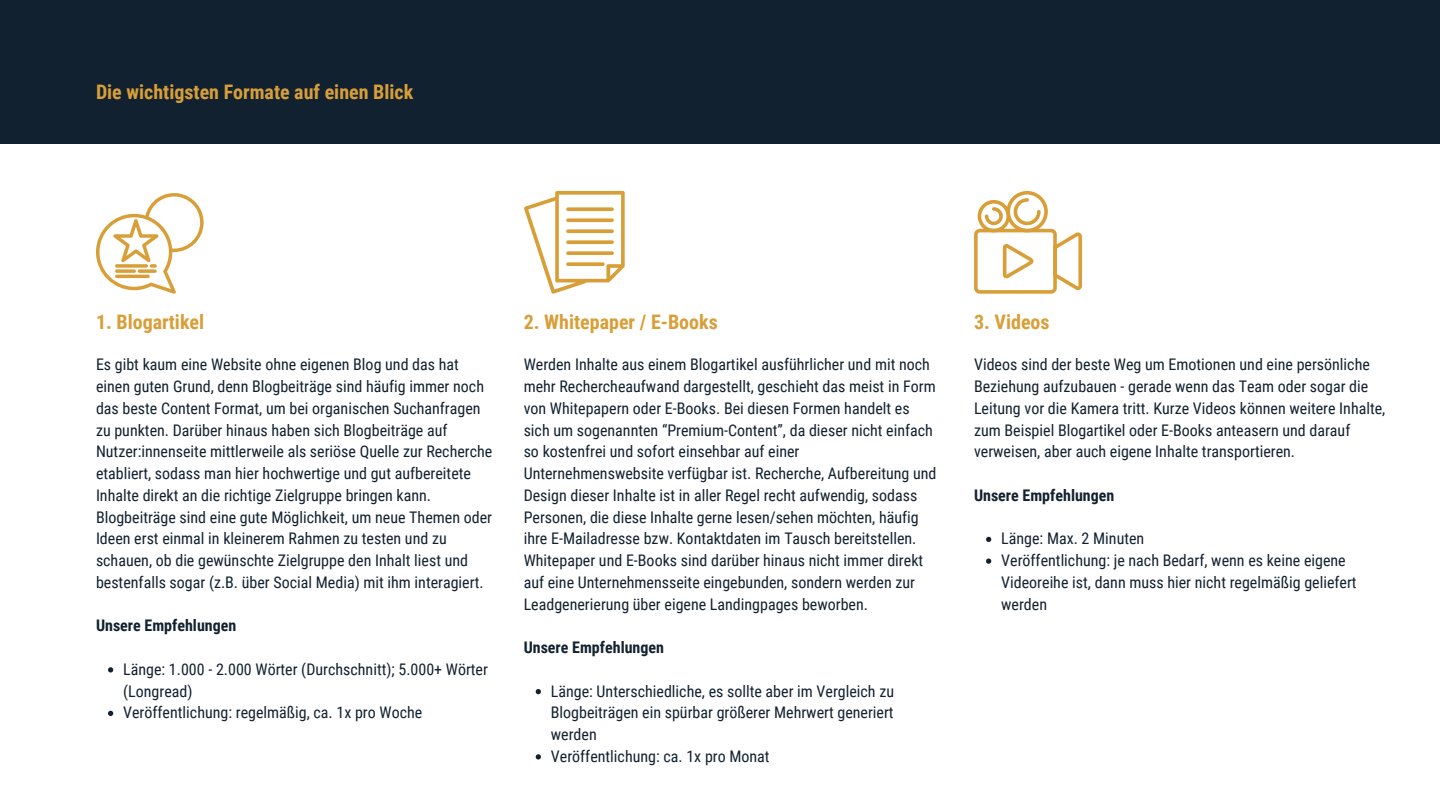
<style>
.page{position:relative;width:1440px;height:810px;background:#fff}
.page>*{position:absolute;margin:0;border:0;box-sizing:border-box;transform-origin:0 0}
.t1{font:700 20px "Roboto Condensed";color:#d89f39}
.t2{font:16px/21.8px "Roboto Condensed";color:#122130}
.t3{font:700 16px "Roboto Condensed";color:#122130}
</style>
<div class="page">
<div style="left:0;top:0;width:1440px;height:143px;background:#122130"></div>
<svg style="left:974px;top:191px;width:108px;height:103px"></svg>
<svg style="left:524px;top:191px;width:101px;height:103px"></svg>
<svg style="left:566px;top:207px;width:48px;height:4px"></svg>
<svg style="left:566px;top:218px;width:48px;height:4px"></svg>
<svg style="left:566px;top:251px;width:48px;height:4px"></svg>
<svg style="left:566px;top:229px;width:48px;height:4px"></svg>
<svg style="left:566px;top:262px;width:39px;height:4px"></svg>
<svg style="left:566px;top:240px;width:48px;height:4px"></svg>
<svg style="left:96px;top:193px;width:108px;height:101px"></svg>
<svg style="left:115px;top:264px;width:33px;height:4px"></svg>
<svg style="left:138px;top:269px;width:19px;height:4px"></svg>
<svg style="left:115px;top:269px;width:21px;height:4px"></svg>
<hr style="left:115px;top:275px;width:35px;height:3px;background:#d89f39;border-radius:2px">
<svg style="left:108px;top:667px;width:5px;height:6px"></svg>
<svg style="left:108px;top:711px;width:5px;height:5px"></svg>
<svg style="left:536px;top:689px;width:5px;height:5px"></svg>
<svg style="left:536px;top:754px;width:5px;height:6px"></svg>
<svg style="left:986px;top:537px;width:5px;height:5px"></svg>
<svg style="left:986px;top:559px;width:5px;height:5px"></svg>
<p class="t1" style="left:96px;top:81px;width:319px">Die wichtigsten Formate auf einen Blick</p>
<p class="t1" style="left:96px;top:310px;width:110px">1. Blogartikel</p>
<p class="t2" style="left:96px;top:354px;width:398px">Es gibt kaum eine Website ohne eigenen Blog und das hat einen guten Grund, denn Blogbeiträge sind häufig immer noch das beste Content Format, um bei organischen Suchanfragen zu punkten. Darüber hinaus haben sich Blogbeiträge auf Nutzer:innenseite mittlerweile als seriöse Quelle zur Recherche etabliert, sodass man hier hochwertige und gut aufbereitete Inhalte direkt an die richtige Zielgruppe bringen kann.<br>Blogbeiträge sind eine gute Möglichkeit, um neue Themen oder Ideen erst einmal in kleinerem Rahmen zu testen und zu schauen, ob die gewünschte Zielgruppe den Inhalt liest und bestenfalls sogar (z.B. über Social Media) mit ihm interagiert.</p>
<p class="t3" style="left:96px;top:616px;width:142px">Unsere Empfehlungen</p>
<p class="t2" style="left:123px;top:658px;width:366px">Länge: 1.000 - 2.000 Wörter (Durchschnitt); 5.000+ Wörter (Longread)<br>Veröffentlichung: regelmäßig, ca. 1x pro Woche</p>
<p class="t1" style="left:524px;top:310px;width:196px">2. Whitepaper / E-Books</p>
<p class="t2" style="left:524px;top:354px;width:414px">Werden Inhalte aus einem Blogartikel ausführlicher und mit noch mehr Rechercheaufwand dargestellt, geschieht das meist in Form von Whitepapern oder E-Books. Bei diesen Formen handelt es sich um sogenannten “Premium-Content”, da dieser nicht einfach so kostenfrei und sofort einsehbar auf einer Unternehmenswebsite verfügbar ist. Recherche, Aufbereitung und Design dieser Inhalte ist in aller Regel recht aufwendig, sodass Personen, die diese Inhalte gerne lesen/sehen möchten, häufig ihre E-Mailadresse bzw. Kontaktdaten im Tausch bereitstellen.<br>Whitepaper und E-Books sind darüber hinaus nicht immer direkt auf eine Unternehmensseite eingebunden, sondern werden zur Leadgenerierung über eigene Landingpages beworben.</p>
<p class="t3" style="left:524px;top:638px;width:142px">Unsere Empfehlungen</p>
<p class="t2" style="left:551px;top:680px;width:345px">Länge: Unterschiedliche, es sollte aber im Vergleich zu Blogbeiträgen ein spürbar größerer Mehrwert generiert werden<br>Veröffentlichung: ca. 1x pro Monat</p>
<p class="t1" style="left:974px;top:310px;width:77px">3. Videos</p>
<p class="t2" style="left:974px;top:354px;width:413px">Videos sind der beste Weg um Emotionen und eine persönliche Beziehung aufzubauen - gerade wenn das Team oder sogar die Leitung vor die Kamera tritt. Kurze Videos können weitere Inhalte, zum Beispiel Blogartikel oder E-Books anteasern und darauf verweisen, aber auch eigene Inhalte transportieren.</p>
<p class="t3" style="left:974px;top:486px;width:142px">Unsere Empfehlungen</p>
<p class="t2" style="left:1001px;top:528px;width:357px">Länge: Max. 2 Minuten<br>Veröffentlichung: je nach Bedarf, wenn es keine eigene Videoreihe ist, dann muss hier nicht regelmäßig geliefert werden</p>
</div>
